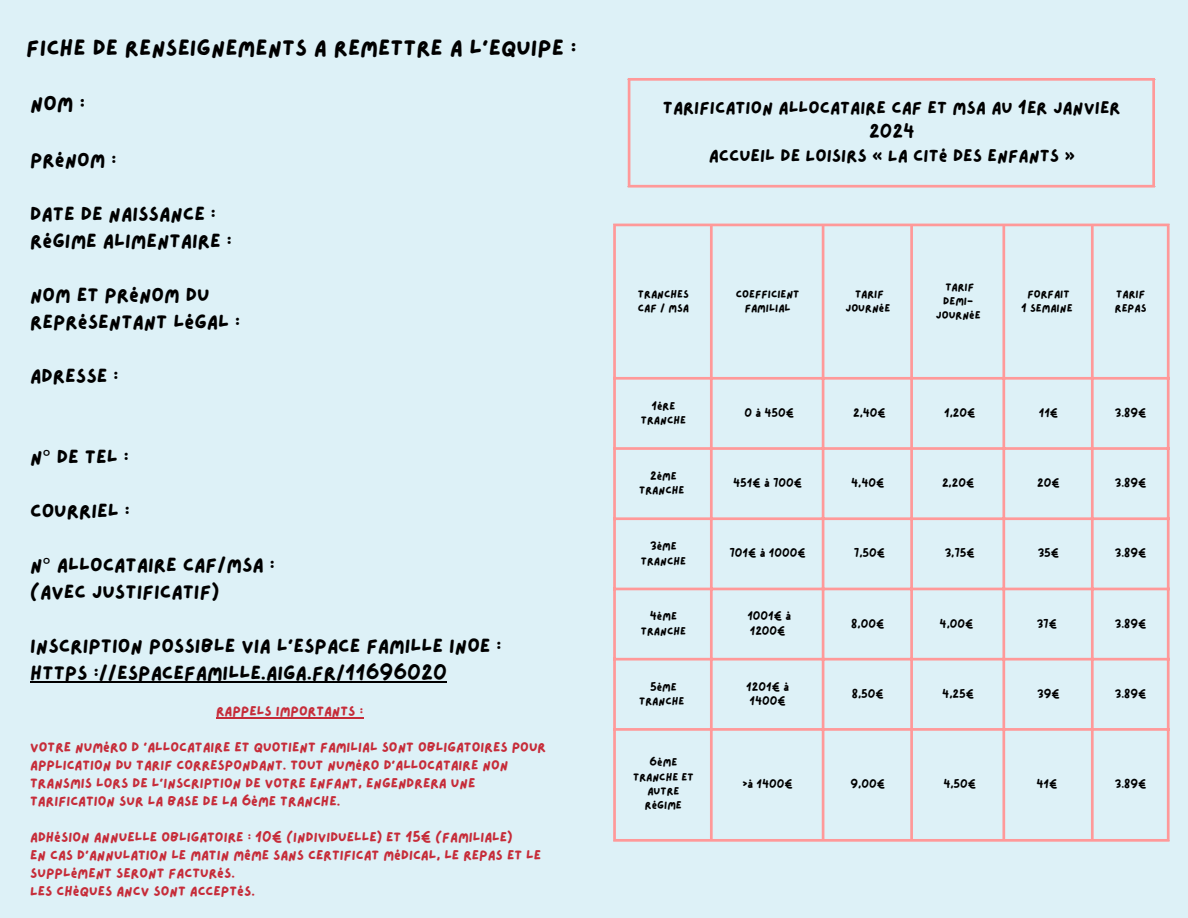
<style>
.page{position:relative;width:1188px;height:918px;background:#ddf1f7}
.page>*{position:absolute;margin:0;border:0;box-sizing:border-box;transform-origin:0 0}
.t1{font:22.5px "Lazydog";color:#000}
.t2{font:20.85px "Lazydog";color:#000}
.t3{font:19.5px/27px "Lazydog";color:#000}
.t4{font:17.55px/24px "Lazydog";color:#000;text-align:center}
.t5{font:13.5px/18px "Lazydog";color:#c62c39}
.t6{font:10.8px/14.4px "Lazydog";color:#000;text-align:center}
.s1{font-family:"Noto Sans"}
</style>
<div class="page">
<hr style="left:216px;top:717px;width:147px;height:1px;background:#c62c39">
<hr style="left:30px;top:681px;width:417px;height:2px;background:#000">
<hr style="left:628px;top:81px;width:2px;height:104px;background:#f99">
<hr style="left:1152px;top:81px;width:3px;height:104px;background:#f99">
<hr style="left:628px;top:78px;width:527px;height:3px;background:#f99">
<hr style="left:628px;top:185px;width:527px;height:3px;background:#f99">
<hr style="left:613px;top:226px;width:3px;height:613px;background:#f99">
<hr style="left:710px;top:226px;width:3px;height:613px;background:#f99">
<hr style="left:822px;top:226px;width:2px;height:613px;background:#f99">
<hr style="left:910px;top:226px;width:3px;height:613px;background:#f99">
<hr style="left:1002px;top:226px;width:3px;height:613px;background:#f99">
<hr style="left:1091px;top:226px;width:3px;height:613px;background:#f99">
<hr style="left:1167px;top:226px;width:3px;height:613px;background:#f99">
<hr style="left:613px;top:224px;width:557px;height:2px;background:#f99">
<hr style="left:613px;top:377px;width:557px;height:3px;background:#f99">
<hr style="left:613px;top:447px;width:557px;height:3px;background:#f99">
<hr style="left:613px;top:517px;width:557px;height:3px;background:#f99">
<hr style="left:613px;top:588px;width:557px;height:2px;background:#f99">
<hr style="left:613px;top:658px;width:557px;height:3px;background:#f99">
<hr style="left:613px;top:728px;width:557px;height:3px;background:#f99">
<hr style="left:613px;top:839px;width:557px;height:3px;background:#f99">
<p class="t1" style="left:26px;top:37px;width:552px">FICHE DE RENSEIGNEMENTS A REMETTRE A L’EQUIPE :</p>
<h2 class="t2" style="left:30px;top:93px;width:57px">NOM :</h2>
<h2 class="t3" style="left:30px;top:147px;width:88px">PRÉNOM :</h2>
<h2 class="t3" style="left:30px;top:201px;width:203px">DATE DE NAISSANCE :<br>RÉGIME ALIMENTAIRE :</h2>
<h2 class="t3" style="left:30px;top:282px;width:211px">NOM ET PRÉNOM DU<br>REPRÉSENTANT LÉGAL :</h2>
<h2 class="t3" style="left:30px;top:363px;width:90px">ADRESSE :</h2>
<h2 class="t3" style="left:30px;top:444px;width:100px">N<span class="s1">°</span> DE TEL :</h2>
<h2 class="t3" style="left:30px;top:498px;width:101px">COURRIEL :</h2>
<p class="t3" style="left:30px;top:552px;width:246px">N<span class="s1">°</span> ALLOCATAIRE CAF/MSA : (AVEC JUSTIFICATIF)</p>
<p class="t3" style="left:30px;top:633px;width:473px">INSCRIPTION POSSIBLE VIA L’ESPACE FAMILLE INOE :<br>HTTPS ://ESPACEFAMILLE.AIGA.FR/11696020</p>
<h1 class="t5" style="left:216px;top:703px;width:149px">RAPPELS IMPORTANTS :</h1>
<p class="t5" style="left:30px;top:739px;width:518px">VOTRE NUMÉRO D ’ALLOCATAIRE ET QUOTIENT FAMILIAL SONT OBLIGATOIRES POUR APPLICATION DU TARIF CORRESPONDANT. TOUT NUMÉRO D’ALLOCATAIRE NON TRANSMIS LORS DE L’INSCRIPTION DE VOTRE ENFANT, ENGENDRERA UNE TARIFICATION SUR LA BASE DE LA 6ÈME TRANCHE.</p>
<p class="t5" style="left:30px;top:829px;width:484px">ADHÉSION ANNUELLE OBLIGATOIRE : 10€ (INDIVIDUELLE) ET 15€ (FAMILIALE)</p>
<h1 class="t5" style="left:30px;top:847px;width:512px">EN CAS D’ANNULATION LE MATIN MÊME SANS CERTIFICAT MÉDICAL, LE REPAS ET LE<br>SUPPLÉMENT SERONT FACTURÉS.</h1>
<h2 class="t5" style="left:30px;top:883px;width:226px">LES CHÈQUES ANCV SONT ACCEPTÉS.</h2>
<p class="t4" style="left:663px;top:96px;width:459px">TARIFICATION ALLOCATAIRE CAF ET MSA AU 1ER JANVIER<br>2024</p>
<p class="t4" style="left:709px;top:144px;width:368px">ACCUEIL DE LOISIRS « LA CITÉ DES ENFANTS »</p>
<p class="t6" style="left:638px;top:287px;width:53px;text-align:left">TRANCHES<br>CAF / MSA</p>
<p class="t6" style="left:736px;top:287px;width:65px">COEFFICIENT<br>FAMILIAL</p>
<p class="t6" style="left:855px;top:287px;width:30px">TARIF</p>
<p class="t6" style="left:845px;top:301px;width:46px">JOURNÉE</p>
<p class="t6" style="left:945px;top:280px;width:30px">TARIF</p>
<p class="t6" style="left:936px;top:294px;width:46px">DEMI-<br>JOURNÉE</p>
<p class="t6" style="left:1027px;top:287px;width:44px">FORFAIT</p>
<p class="t6" style="left:1021px;top:301px;width:53px">1 SEMAINE</p>
<p class="t6" style="left:1115px;top:287px;width:33px;text-align:left">TARIF<br>REPAS</p>
<p class="t6" style="left:641px;top:399px;width:47px">1ÉRE<br>TRANCHE</p>
<p class="t6" style="left:744px;top:406px;width:51px">0 À 450€</p>
<p class="t6" style="left:853px;top:406px;width:34px">2,40€</p>
<p class="t6" style="left:944px;top:406px;width:33px">1,20€</p>
<p class="t6" style="left:1039px;top:406px;width:21px">11€</p>
<p class="t6" style="left:1115px;top:406px;width:33px">3.89€</p>
<p class="t6" style="left:639px;top:469px;width:47px">2ÈME<br>TRANCHE</p>
<p class="t6" style="left:733px;top:476px;width:71px">451€ À 700€</p>
<p class="t6" style="left:851px;top:476px;width:35px">4,40€</p>
<p class="t6" style="left:942px;top:476px;width:34px">2,20€</p>
<p class="t6" style="left:1037px;top:476px;width:24px">20€</p>
<p class="t6" style="left:1115px;top:476px;width:33px">3.89€</p>
<p class="t6" style="left:641px;top:540px;width:47px">3ÈME<br>TRANCHE</p>
<p class="t6" style="left:729px;top:547px;width:78px">701€ À 1000€</p>
<p class="t6" style="left:854px;top:547px;width:33px">7,50€</p>
<p class="t6" style="left:945px;top:547px;width:32px">3,75€</p>
<p class="t6" style="left:1038px;top:547px;width:23px">35€</p>
<p class="t6" style="left:1115px;top:547px;width:33px">3.89€</p>
<p class="t6" style="left:641px;top:610px;width:47px">4ÈME<br>TRANCHE</p>
<p class="t6" style="left:747px;top:610px;width:45px;text-align:left">1001€ À<br>1200€</p>
<p class="t6" style="left:851px;top:617px;width:35px">8,00€</p>
<p class="t6" style="left:940px;top:617px;width:35px">4,00€</p>
<p class="t6" style="left:1037px;top:617px;width:22px">37€</p>
<p class="t6" style="left:1115px;top:617px;width:33px">3.89€</p>
<p class="t6" style="left:639px;top:680px;width:47px">5ÈME<br>TRANCHE</p>
<p class="t6" style="left:746px;top:680px;width:44px">1201€ À<br>1400€</p>
<p class="t6" style="left:852px;top:687px;width:34px">8,50€</p>
<p class="t6" style="left:942px;top:687px;width:33px">4,25€</p>
<p class="t6" style="left:1037px;top:687px;width:24px">39€</p>
<p class="t6" style="left:1115px;top:687px;width:33px">3.89€</p>
<p class="t6" style="left:633px;top:756px;width:62px">6ÈME<br>TRANCHE ET<br>AUTRE<br>RÉGIME</p>
<p class="t6" style="left:742px;top:777px;width:52px">&gt;À 1400€</p>
<p class="t6" style="left:851px;top:777px;width:36px">9,00€</p>
<p class="t6" style="left:943px;top:777px;width:34px">4,50€</p>
<p class="t6" style="left:1036px;top:777px;width:23px">41€</p>
<p class="t6" style="left:1115px;top:777px;width:33px">3.89€</p>
</div>
